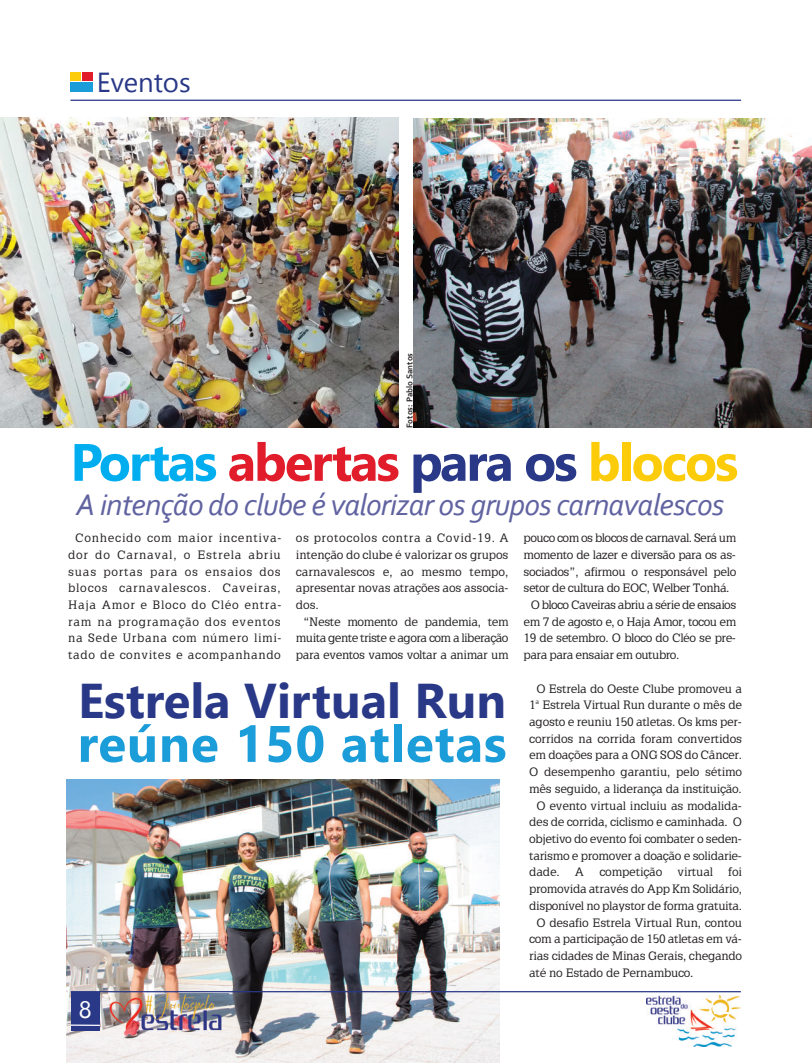
<style>
.page{position:relative;width:812px;height:1063px;background:#fff}
.page>*{position:absolute;margin:0;border:0;box-sizing:border-box;transform-origin:0 0}
.t1{font:700 52.5px "Nirmala UI";letter-spacing:-.04em;color:#e11d2b}
.t2{font:700 51.25px "Nirmala UI";letter-spacing:.015em;color:#1b9dd9}
.t3{font:700 48.75px "Nirmala UI";color:#293887}
.t4{font:italic 31.25px "Corbel";letter-spacing:-.025em;color:#6163a1}
.t5{font:27.5px "Nirmala UI";color:#293887}
.t6{font:23.75px "Nirmala UI";color:#fff}
.t7{font:11.88px "Latinia";letter-spacing:-.02em;color:#231f20}
.t8{font:11.88px/16.8px "Latinia";letter-spacing:.065em;color:#231f20;text-align:center}
.t9{font:11.88px "Latinia";letter-spacing:-.04em;color:#231f20}
.t10{font:11.88px "Latinia";letter-spacing:-.045em;color:#231f20}
.t11{font:11.88px "Latinia";letter-spacing:.055em;color:#231f20}
.t12{font:11.88px "Latinia";letter-spacing:.005em;color:#231f20}
.t13{font:700 8.75px "Corbel";color:#231f20}
.s1{color:#00aeef}
.s2{color:#293887}
.s3{color:#fccc0a}
</style>
<div class="page">
<img style="left:67px;top:779px;width:432px;height:284px">
<img style="left:0;top:118px;width:398px;height:309px">
<img style="left:413px;top:118px;width:398px;height:310px">
<hr style="left:70px;top:100px;width:671px;height:1px;background:#293887">
<img style="left:646px;top:995px;width:94px;height:51px">
<img style="left:103px;top:993px;width:125px;height:40px">
<div style="left:70px;top:82px;width:23px;height:9px;background:#1b9dd9"></div>
<div style="left:70px;top:72px;width:11px;height:9px;background:#fccc0a"></div>
<div style="left:82px;top:72px;width:11px;height:9px;background:#e11d2b"></div>
<div style="left:71px;top:992px;width:29px;height:39px;background:#293887"></div>
<hr style="left:71px;top:991px;width:669px;height:1px;background:#293887">
<svg style="left:71px;top:1025px;width:29px;height:1px"></svg>
<svg style="left:714px;top:1013px;width:21px;height:1px"></svg>
<h3 class="t5" style="left:97px;top:62px;width:95px">Eventos</h3>
<p class="t13" style="left:406px;top:428px;width:77px;rotate:-90deg">Fotos: Pablo Santos</p>
<h1 class="t1" style="left:70px;top:424px;width:669px"><span class="s1">Portas</span> abertas <span class="s2">para os</span> <span class="s3">blocos</span></h1>
<h3 class="t4" style="left:76px;top:492px;width:649px">A intenção do clube é valorizar os grupos carnavalescos</h3>
<p class="t8" style="left:68px;top:529px;width:215px">Conhecido com maior incentiva&shy;dor do Carnaval, o Estrela abriu suas portas para os ensaios dos blocos carnavalescos. Caveiras,<br>Haja Amor e Bloco do Cléo entra&shy;ram na programação dos eventos na Sede Urbana com número limi&shy;tado de convites e acompanhando</p>
<p class="t11" style="left:296px;top:531px;width:214px">os protocolos contra a Covid-19. A</p>
<p class="t7" style="left:296px;top:547px;width:214px">intenção do clube é valorizar os grupos</p>
<p class="t12" style="left:296px;top:564px;width:214px">carnavalescos e, ao mesmo tempo,</p>
<p class="t7" style="left:296px;top:581px;width:214px">apresentar novas atrações aos associa-</p>
<p class="t7" style="left:296px;top:598px;width:24px">dos.</p>
<p class="t7" style="left:303px;top:614px;width:207px">“Neste momento de pandemia, tem</p>
<p class="t9" style="left:296px;top:631px;width:214px">muita gente triste e agora com a liberação</p>
<p class="t7" style="left:296px;top:648px;width:214px">para eventos vamos voltar a animar um</p>
<h3 class="t3" style="left:78px;top:666px;width:429px">Estrela Virtual Run</h3>
<h2 class="t2" style="left:78px;top:707px;width:430px">reúne 150 atletas</h2>
<h3 class="t6" style="left:79px;top:992px;width:14px">8</h3>
<p class="t9" style="left:523px;top:531px;width:214px">pouco com os blocos de carnaval. Será um</p>
<p class="t9" style="left:523px;top:547px;width:214px">momento de lazer e diversão para os as-</p>
<p class="t7" style="left:523px;top:564px;width:214px">sociados”, afirmou o responsável pelo</p>
<p class="t9" style="left:523px;top:581px;width:207px">setor de cultura do EOC, Welber Tonhá.</p>
<p class="t10" style="left:530px;top:598px;width:207px">O bloco Caveiras abriu a série de ensaios</p>
<p class="t9" style="left:523px;top:614px;width:214px">em 7 de agosto e, o Haja Amor, tocou em</p>
<p class="t7" style="left:523px;top:631px;width:214px">19 de setembro. O bloco do Cléo se pre-</p>
<p class="t9" style="left:523px;top:648px;width:157px">para para ensaiar em outubro.</p>
<p class="t7" style="left:536px;top:681px;width:207px">O Estrela do Oeste Clube promoveu a</p>
<p class="t7" style="left:529px;top:698px;width:214px">1ª Estrela Virtual Run durante o mês de</p>
<p class="t7" style="left:529px;top:714px;width:214px">agosto e reuniu 150 atletas. Os kms per-</p>
<p class="t7" style="left:529px;top:731px;width:214px">corridos na corrida foram convertidos</p>
<p class="t7" style="left:529px;top:748px;width:214px">em doações para a ONG SOS do Câncer.</p>
<p class="t7" style="left:529px;top:765px;width:214px">O desempenho garantiu, pelo sétimo</p>
<p class="t7" style="left:529px;top:781px;width:214px">mês seguido, a liderança da instituição.</p>
<p class="t7" style="left:536px;top:798px;width:207px">O evento virtual incluiu as modalida-</p>
<p class="t7" style="left:529px;top:815px;width:214px">des de corrida, ciclismo e caminhada. O</p>
<p class="t7" style="left:529px;top:831px;width:214px">objetivo do evento foi combater o seden-</p>
<p class="t7" style="left:529px;top:848px;width:214px">tarismo e promover a doação e solidarie-</p>
<p class="t7" style="left:529px;top:865px;width:32px">dade.</p>
<p class="t7" style="left:575px;top:865px;width:11px">A</p>
<p class="t7" style="left:599px;top:865px;width:64px">competição</p>
<p class="t7" style="left:677px;top:865px;width:37px">virtual</p>
<p class="t7" style="left:728px;top:865px;width:15px">foi</p>
<p class="t7" style="left:529px;top:882px;width:214px">promovida através do App Km Solidário,</p>
<p class="t7" style="left:529px;top:898px;width:214px">disponível no playstor de forma gratuita.</p>
<p class="t7" style="left:536px;top:915px;width:207px">O desafio Estrela Virtual Run, contou</p>
<p class="t7" style="left:529px;top:932px;width:214px">com a participação de 150 atletas em vá-</p>
<p class="t7" style="left:529px;top:948px;width:214px">rias cidades de Minas Gerais, chegando</p>
<p class="t7" style="left:529px;top:965px;width:166px">até no Estado de Pernambuco.</p>
</div>
